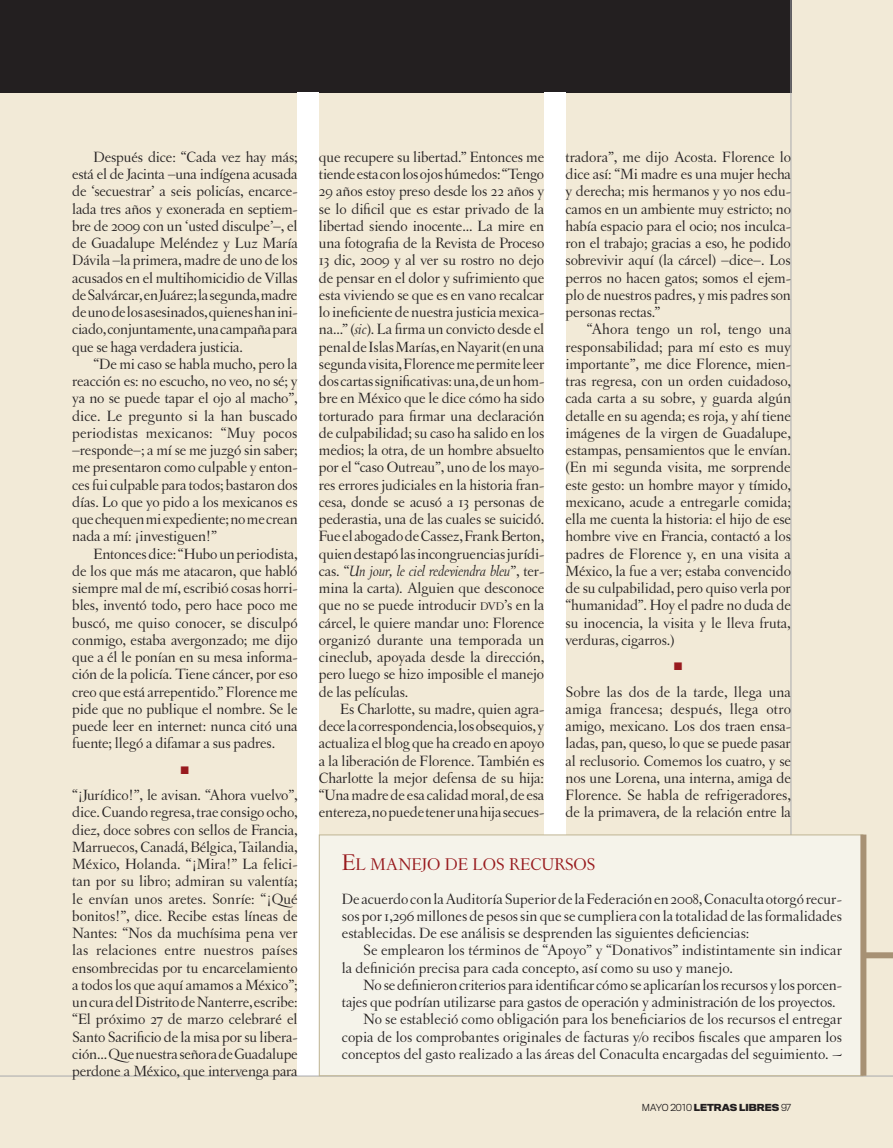
<style>
.page{position:relative;width:893px;height:1148px;background:#f2ead7}
.page>*{position:absolute;margin:0;border:0;box-sizing:border-box;transform-origin:0 0}
.t1{font:18px "Letras Oldstyle";letter-spacing:-.005em;color:#981a1e}
.t2{font:15.75px/17.2px "Letras Oldstyle";letter-spacing:-.01em;color:#231f20;text-align:justify}
.t3{font:10.5px "Monotype Sorts";color:#981a1e}
.t4{font:700 9px "Titling Gothic FB Normal";color:#231f20}
.s1{font-style:italic}
.s2{font-size:11.85px}
.s3{font-size:24px}
.s4{font-weight:300}
</style>
<div class="page">
<div style="left:0;top:0;width:791px;height:93px;background:#231f20"></div>
<hr style="left:791px;top:0;width:1px;height:1076px;background:#a8a9ad">
<div style="left:298px;top:93px;width:21px;height:983px;background:#fff"></div>
<div style="left:544px;top:93px;width:21px;height:983px;background:#fff"></div>
<hr style="left:0;top:1076px;width:893px;height:1px;background:#a8a9ad">
<div style="left:319px;top:835px;width:544px;height:241px;background:#f5f3ea"></div>
<div style="left:319px;top:835px;width:544px;height:241px;border:1px solid #beb493"></div>
<div style="left:860px;top:835px;width:6px;height:241px;background:#a79174"></div>
<div style="left:863px;top:952px;width:30px;height:6px;background:#a79174"></div>
<p class="t2" style="left:72px;top:148px;width:227px;text-indent:21px">Después dice: “Cada vez hay más; está el de Jacinta –una indígena acusada de ‘secuestrar’ a seis policías, encarce&shy;lada tres años y exonerada en septiem&shy;bre de 2009 con un ‘usted disculpe’–, el de Guadalupe Meléndez y Luz María Dávila –la primera, madre de uno de los acusados en el multihomicidio de Villas de Salvárcar, en Juárez; la segunda, madre de uno de los asesinados, quienes han ini&shy;ciado, conjuntamente, una campaña para que se haga verdadera justicia.</p>
<p class="t2" style="left:72px;top:355px;width:227px;text-indent:21px">“De mi caso se habla mucho, pero la reacción es: no escucho, no veo, no sé; y ya no se puede tapar el ojo al macho”, dice. Le pregunto si la han buscado periodistas mexicanos: “Muy pocos –responde–; a mí se me juzgó sin saber; me presentaron como culpable y enton&shy;ces fui culpable para todos; bastaron dos días. Lo que yo pido a los mexicanos es que chequen mi expediente; no me crean nada a mí: ¡investiguen!”</p>
<p class="t2" style="left:72px;top:545px;width:227px;text-indent:21px">Entonces dice: “Hubo un periodista, de los que más me atacaron, que habló siempre mal de mí, escribió cosas horri&shy;bles, inventó todo, pero hace poco me buscó, me quiso conocer, se disculpó conmigo, estaba avergonzado; me dijo que a él le ponían en su mesa informa&shy;ción de la policía. Tiene cáncer, por eso creo que está arrepentido.” Florence me pide que no publique el nombre. Se le puede leer en internet: nunca citó una fuente; llegó a difamar a sus padres.</p>
<p class="t3" style="left:181px;top:765px;width:9px">n</p>
<p class="t2" style="left:72px;top:786px;width:227px">“¡Jurídico!”, le avisan. “Ahora vuelvo”, dice. Cuando regresa, trae consigo ocho, diez, doce sobres con sellos de Francia, Marruecos, Canadá, Bélgica, Tailandia, México, Holanda. “¡Mira!” La felici&shy;tan por su libro; admiran su valentía; le envían unos aretes. Sonríe: “¡Qué bonitos!”, dice. Recibe estas líneas de Nantes: “Nos da muchísima pena ver las relaciones entre nuestros países ensombrecidas por tu encarcelamiento a todos los que aquí amamos a México”; un cura del Distrito de Nanterre, escribe: “El próximo 27 de marzo celebraré el Santo Sacrificio de la misa por su libera&shy;ción... Que nuestra señora de Guadalupe perdone a México, que intervenga para</p>
<p class="t2" style="left:319px;top:148px;width:227px">que recupere su libertad.” Entonces me tiende esta con los ojos húmedos: “Tengo 29 años estoy preso desde los 22 años y se lo dificil que es estar privado de la libertad siendo inocente... La mire en una fotografia de la Revista de Proceso 13 dic, 2009 y al ver su rostro no dejo de pensar en el dolor y sufrimiento que esta viviendo se que es en vano recalcar lo ineficiente de nuestra justicia mexica&shy;na...” (<span class="s1">sic</span>). La firma un convicto desde el penal de Islas Marías, en Nayarit (en una segunda visita, Florence me permite leer dos cartas significativas: una, de un hom&shy;bre en México que le dice cómo ha sido torturado para firmar una declaración de culpabilidad; su caso ha salido en los medios; la otra, de un hombre absuelto por el “caso Outreau”, uno de los mayo&shy;res errores judiciales en la historia fran&shy;cesa, donde se acusó a 13 personas de pederastia, una de las cuales se suicidó.<br>Fue el abogado de Cassez, Frank Berton, quien destapó las incongruencias jurídi&shy;cas. “<span class="s1">Un jour, le ciel redeviendra bleu</span>”, ter&shy;mina la carta). Alguien que desconoce que no se puede introducir <span class="s2">DVD</span>’s en la cárcel, le quiere mandar uno: Florence organizó durante una temporada un cineclub, apoyada desde la dirección, pero luego se hizo imposible el manejo de las películas.</p>
<p class="t2" style="left:319px;top:700px;width:227px;text-indent:21px">Es Charlotte, su madre, quien agra&shy;dece la correspondencia, los obsequios, y actualiza el blog que ha creado en apoyo a la liberación de Florence. También es Charlotte la mejor defensa de su hija: “Una madre de esa calidad moral, de esa entereza, no puede tener una hija secues-</p>
<p class="t2" style="left:565px;top:148px;width:227px">tradora”, me dijo Acosta. Florence lo dice así: “Mi madre es una mujer hecha y derecha; mis hermanos y yo nos edu&shy;camos en un ambiente muy estricto; no había espacio para el ocio; nos inculca&shy;ron el trabajo; gracias a eso, he podido sobrevivir aquí (la cárcel) –dice–. Los perros no hacen gatos; somos el ejem&shy;plo de nuestros padres, y mis padres son personas rectas.”</p>
<p class="t2" style="left:565px;top:321px;width:227px;text-indent:21px">“Ahora tengo un rol, tengo una responsabilidad; para mí esto es muy importante”, me dice Florence, mien&shy;tras regresa, con un orden cuidadoso, cada carta a su sobre, y guarda algún detalle en su agenda; es roja, y ahí tiene imágenes de la virgen de Guadalupe, estampas, pensamientos que le envían. (En mi segunda visita, me sorprende este gesto: un hombre mayor y tímido, mexicano, acude a entregarle comida; ella me cuenta la historia: el hijo de ese hombre vive en Francia, contactó a los padres de Florence y, en una visita a México, la fue a ver; estaba convencido de su culpabilidad, pero quiso verla por “humanidad”. Hoy el padre no duda de su inocencia, la visita y le lleva fruta, verduras, cigarros.)</p>
<p class="t3" style="left:674px;top:662px;width:9px">n</p>
<p class="t2" style="left:565px;top:683px;width:227px">Sobre las dos de la tarde, llega una amiga francesa; después, llega otro amigo, mexicano. Los dos traen ensa&shy;ladas, pan, queso, lo que se puede pasar al reclusorio. Comemos los cuatro, y se nos une Lorena, una interna, amiga de Florence. Se habla de refrigeradores, de la primavera, de la relación entre la</p>
<p class="t1" style="left:342px;top:854px;width:255px"><span class="s3">E</span>L MANEJO DE LOS RECURSOS</p>
<p class="t2" style="left:342px;top:890px;width:502px">De acuerdo con la Auditoría Superior de la Federación en 2008, Conaculta otorgó recur&shy;sos por 1,296 millones de pesos sin que se cumpliera con la totalidad de las formalidades establecidas. De ese análisis se desprenden las siguientes deficiencias:</p>
<p class="t2" style="left:342px;top:942px;width:502px;text-indent:21px">Se emplearon los términos de “Apoyo” y “Donativos” indistintamente sin indicar la definición precisa para cada concepto, así como su uso y manejo.</p>
<p class="t2" style="left:363px;top:976px;width:480px">No se definieron criterios para identificar cómo se aplicarían los recursos y los porcen-</p>
<p class="t2" style="left:342px;top:993px;width:495px">tajes que podrían utilizarse para gastos de operación y administración de los proyectos.</p>
<p class="t2" style="left:363px;top:1011px;width:480px">No se estableció como obligación para los beneficiarios de los recursos el entregar</p>
<p class="t2" style="left:342px;top:1028px;width:502px">copia de los comprobantes originales de facturas y/o recibos fiscales que amparen los</p>
<p class="t2" style="left:342px;top:1045px;width:502px">conceptos del gasto realizado a las áreas del Conaculta encargadas del seguimiento. ~</p>
<p class="t4" style="left:642px;top:1101px;width:151px"><span class="s4">MAYO 2010</span> LETRAS LIBRES <span class="s4">97</span></p>
</div>
